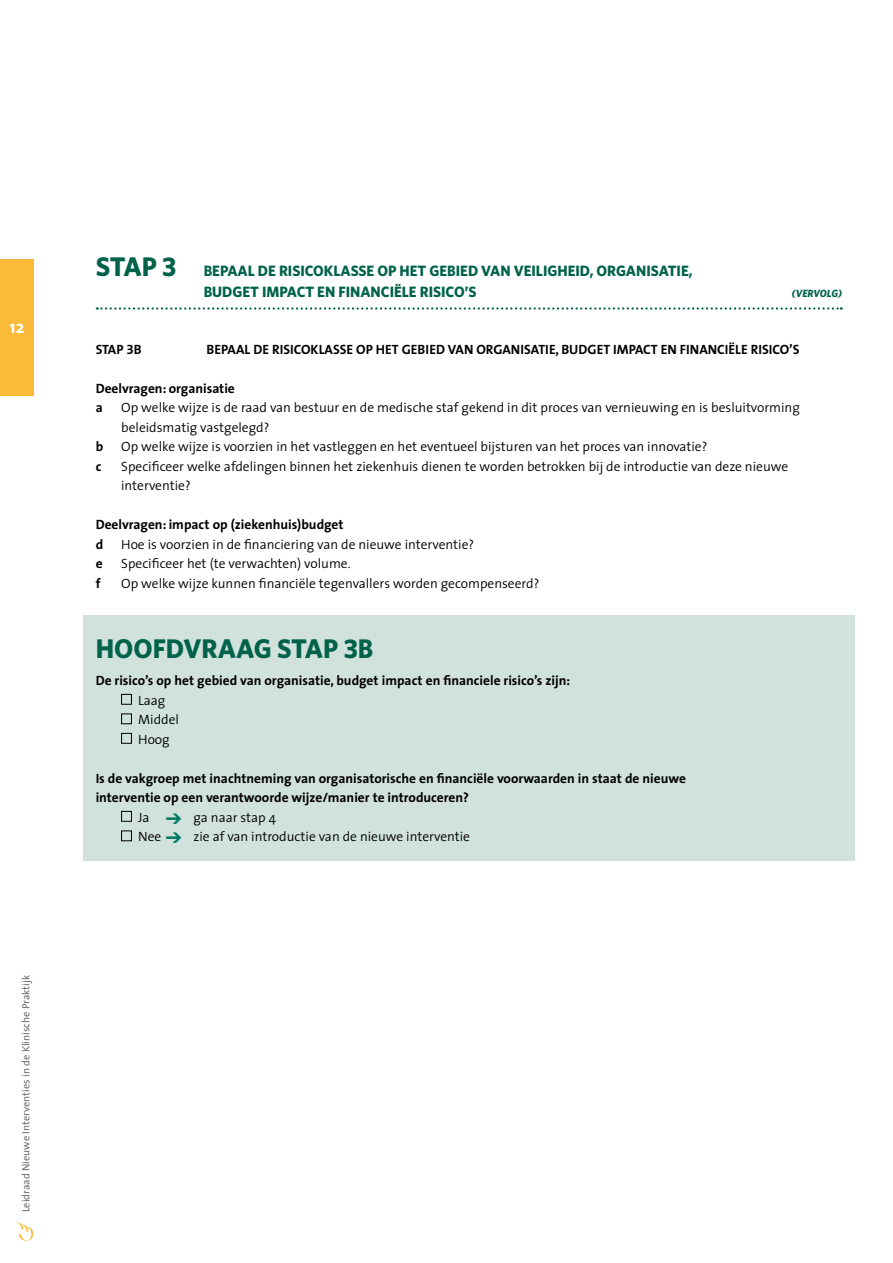
<style>
.page{position:relative;width:893px;height:1263px;background:#fff}
.page>*{position:absolute;margin:0;border:0;box-sizing:border-box;transform-origin:0 0}
.t1{font:700 27px "Whitney";color:#00624a}
.t2{font:700 18px "The Sans";color:#fff}
.t3{font:700 15px/21.3px "Whitney";color:#00624a}
.t4{font:300 13.5px/19.5px "The Sans";color:#000}
.t5{font:700 13.5px/19.5px "The Sans";color:#000}
.t6{font:10.5px "The Sans";color:#6e6e6e}
.t7{font:italic 700 10.5px "Whitney";letter-spacing:-.01em;color:#00624a}
.s1{font-size:27px}
.s2{font-family:"The Sans Bold Expert";font-weight:400}
.s3{color:#007963}
</style>
<div class="page">
<div style="left:0;top:259px;width:34px;height:136px;background:#fbbb38"></div>
<svg style="left:16px;top:1222px;width:17px;height:19px"></svg>
<div style="left:83px;top:615px;width:772px;height:246px;background:#d1e1dc"></div>
<svg style="left:97px;top:307px;width:745px;height:3px"></svg>
<div style="left:121px;top:694px;width:11px;height:11px;border:1px solid #000"></div>
<div style="left:121px;top:713px;width:11px;height:11px;border:1px solid #000"></div>
<div style="left:121px;top:733px;width:11px;height:11px;border:1px solid #000"></div>
<div style="left:121px;top:811px;width:11px;height:11px;border:1px solid #000"></div>
<div style="left:121px;top:830px;width:11px;height:11px;border:1px solid #000"></div>
<h2 class="t2" style="left:10px;top:312px;width:16px">12</h2>
<p class="t6" style="left:17px;top:1212px;width:238px;rotate:-90deg">Leidraad Nieuwe Interventies in de Klinische Praktijk</p>
<p class="t3" style="left:204px;top:259px;width:490px;text-indent:-108px"><span class="s1">STAP 3</span> BEPAAL DE RISICOKLASSE OP HET GEBIED VAN VEILIGHEID, ORGANISATIE,<br>BUDGET IMPACT EN FINANCIËLE RISICO’S</p>
<p class="t7" style="left:792px;top:287px;width:52px">(VERVOLG)</p>
<p class="t5" style="left:96px;top:339px;width:48px">STAP <span class="s2">3</span>B</p>
<p class="t5" style="left:207px;top:339px;width:594px">BEPAAL DE RISICOKLASSE OP HET GEBIED VAN ORGANISATIE, BUDGET IMPACT EN FINANCIËLE RISICO’S</p>
<p class="t5" style="left:96px;top:378px;width:141px">Deelvragen: organisatie a</p>
<p class="t4" style="left:121px;top:397px;width:680px">Op welke wijze is de raad van bestuur en de medische staf gekend in dit proces van vernieuwing en is besluitvorming beleidsmatig vastgelegd?</p>
<p class="t5" style="left:96px;top:436px;width:9px">b</p>
<p class="t4" style="left:121px;top:436px;width:588px">Op welke wijze is voorzien in het vastleggen en het eventueel bijsturen van het proces van innovatie?</p>
<p class="t5" style="left:96px;top:456px;width:7px">c</p>
<p class="t4" style="left:121px;top:456px;width:669px">Specificeer welke afdelingen binnen het ziekenhuis dienen te worden betrokken bij de introductie van deze nieuwe interventie?</p>
<p class="t5" style="left:96px;top:514px;width:249px">Deelvragen: impact op (ziekenhuis)budget d</p>
<p class="t4" style="left:121px;top:534px;width:354px">Hoe is voorzien in de financiering van de nieuwe interventie?</p>
<p class="t5" style="left:96px;top:553px;width:8px">e</p>
<p class="t4" style="left:121px;top:553px;width:231px">Specificeer het (te verwachten) volume.</p>
<p class="t5" style="left:96px;top:573px;width:6px">f</p>
<p class="t4" style="left:121px;top:573px;width:420px">Op welke wijze kunnen financiële tegenvallers worden gecompenseerd?</p>
<h1 class="t1" style="left:96px;top:632px;width:279px">HOOFDVRAAG STAP 3B</h1>
<p class="t5" style="left:96px;top:670px;width:476px">De risico’s op het gebied van organisatie, budget impact en financiele risico’s zijn:</p>
<p class="t4" style="left:138px;top:690px;width:42px">Laag<br>Middel<br>Hoog</p>
<p class="t5" style="left:96px;top:768px;width:592px">Is de vakgroep met inachtneming van organisatorische en financiële voorwaarden in staat de nieuwe</p>
<p class="t5" style="left:96px;top:787px;width:375px">interventie op een verantwoorde wijze/manier te introduceren?</p>
<p class="t4" style="left:138px;top:807px;width:139px">Ja <span class="s3">➔</span> ga naar stap 4</p>
<p class="t4" style="left:138px;top:826px;width:333px">Nee <span class="s3">➔</span> zie af van introductie van de nieuwe interventie</p>
</div>
